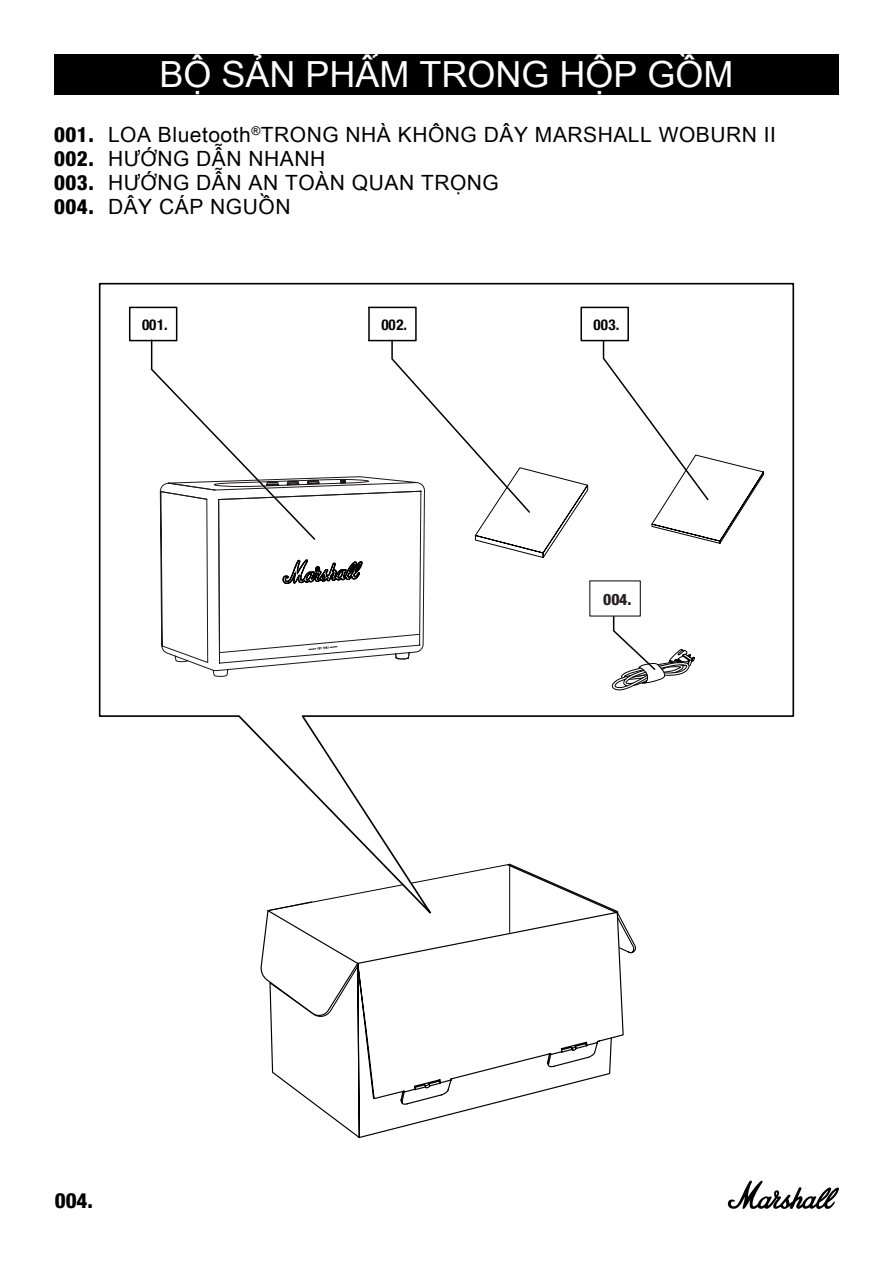
<style>
.page{position:relative;width:893px;height:1263px;background:#fff}
.page>*{position:absolute;margin:0;border:0;box-sizing:border-box;transform-origin:0 0}
.t1{font:36px "Arial Unicode MS";color:#fff}
.t2{font:21px/24px "Arial Unicode MS";letter-spacing:.025em;color:#000}
.t3{font:800 condensed 21px "Helvetica Neue LT Std";color:#000}
.t4{font:800 condensed 15.75px "Helvetica Neue LT Std";color:#241f21}
.t5{font:700 condensed 15px "Helvetica Neue";letter-spacing:.02em;color:#000}
.s1{font-family:"Helvetica Neue LT Std";font-weight:800;font-stretch:condensed}
</style>
<div class="page">
<svg style="left:727px;top:1180px;width:112px;height:29px"></svg>
<div style="left:54px;top:54px;width:785px;height:40px;background:#000"></div>
<svg style="left:315px;top:1105px;width:174px;height:34px"></svg>
<svg style="left:260px;top:926px;width:364px;height:179px"></svg>
<svg style="left:269px;top:965px;width:90px;height:53px"></svg>
<svg style="left:267px;top:926px;width:369px;height:28px"></svg>
<svg style="left:98px;top:282px;width:697px;height:644px"></svg>
<svg style="left:657px;top:340px;width:108px;height:220px"></svg>
<svg style="left:610px;top:649px;width:85px;height:42px"></svg>
<svg style="left:128px;top:306px;width:529px;height:365px"></svg>
<div style="left:580px;top:307px;width:49px;height:34px;border:2px solid #000"></div>
<svg style="left:159px;top:282px;width:266px;height:577px"></svg>
<svg style="left:160px;top:482px;width:262px;height:182px"></svg>
<svg style="left:283px;top:560px;width:79px;height:25px"></svg>
<svg style="left:265px;top:482px;width:15px;height:4px"></svg>
<svg style="left:286px;top:481px;width:14px;height:4px"></svg>
<svg style="left:306px;top:480px;width:15px;height:4px"></svg>
<svg style="left:340px;top:480px;width:6px;height:3px"></svg>
<svg style="left:218px;top:633px;width:203px;height:21px"></svg>
<h1 class="t1" style="left:159px;top:48px;width:576px">BỘ SẢN PHẨM TRONG HỘP GỒM</h1>
<p class="t2" style="left:54px;top:122px;width:724px"><span class="s1">001.</span> LOA Bluetooth<sup>®</sup>TRONG NHÀ KHÔNG DÂY MARSHALL WOBURN II<br><span class="s1">002.</span> HƯỚNG DẪN NHANH<br><span class="s1">003.</span> HƯỚNG DẪN AN TOÀN QUAN TRỌNG<br><span class="s1">004.</span> DÂY CÁP NGUỒN</p>
<p class="t5" style="left:142px;top:312px;width:27px">001.</p>
<p class="t5" style="left:381px;top:312px;width:27px">002.</p>
<p class="t5" style="left:594px;top:312px;width:27px">003.</p>
<p class="t3" style="left:55px;top:1187px;width:40px">004.</p>
<p class="t4" style="left:603px;top:589px;width:30px">004.</p>
</div>
